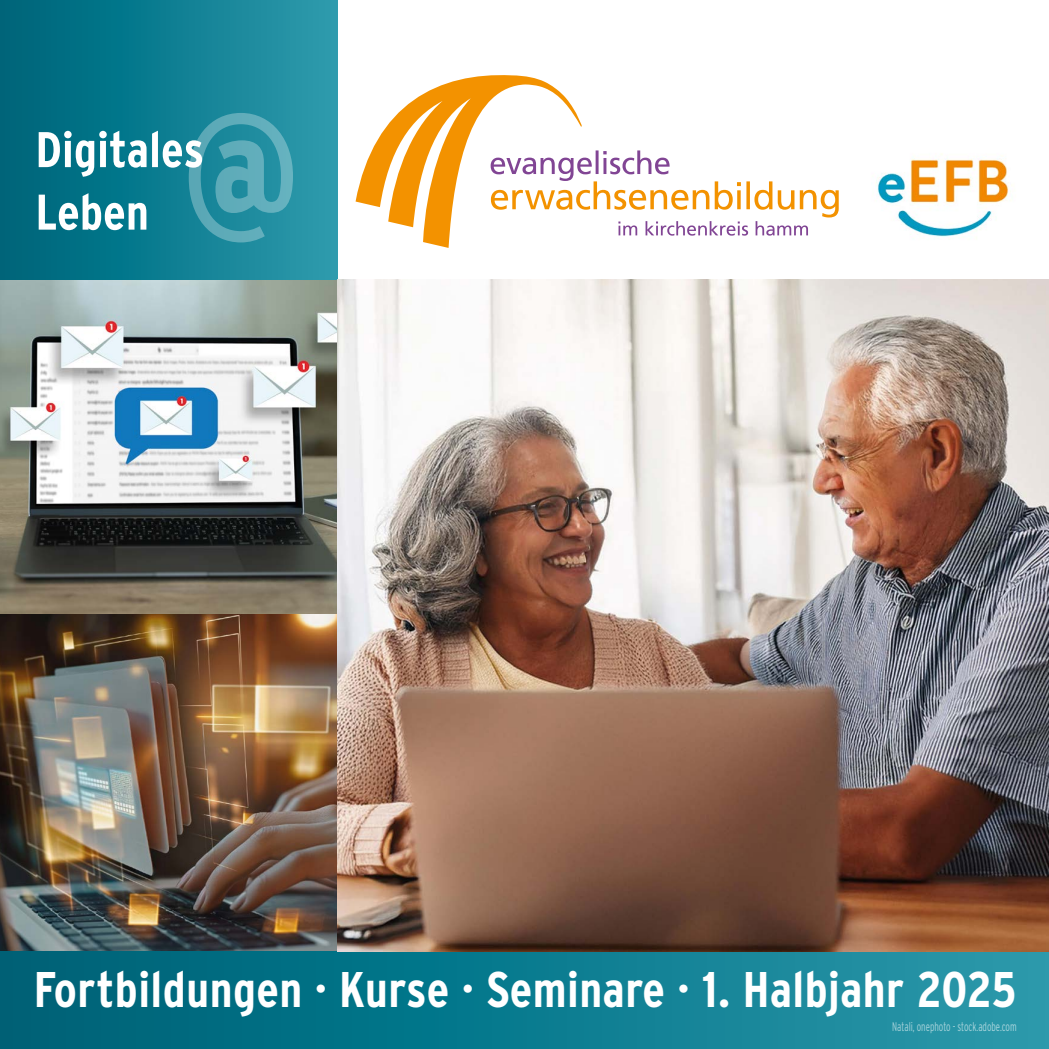
<style>
.page{position:relative;width:1049px;height:1049px;background:#fff}
.page>*{position:absolute;margin:0;border:0;box-sizing:border-box;transform-origin:0 0}
.t1{font:900 179.5px "Interstate Condensed";color:#fff}
.t2{font:700 50px/62.5px "Interstate Condensed";letter-spacing:.01em;color:#fff}
.t3{font:300 12.5px "Interstate Condensed";color:#fff;scale:.8 1}
</style>
<div class="page">
<img style="left:0;top:279px;width:1049px;height:672px">
<div style="left:0;top:0;width:338px;height:279px;background:linear-gradient(to right,#006378,#2b9aad)"></div>
<div style="left:0;top:951px;width:1049px;height:98px;background:linear-gradient(to right,#005f75,#2898ab)"></div>
<svg style="left:356px;top:75px;width:483px;height:173px"></svg>
<img style="left:877px;top:153px;width:134px;height:84px">
<h1 class="t1" style="left:182px;top:78px;width:120px">@</h1>
<p class="t2" style="left:35px;top:118px;width:170px">Digitales<br>Leben</p>
<p class="t2" style="left:34px;top:958px;width:984px">Fortbildungen · Kurse · Seminare · 1. Halbjahr 2025</p>
<p class="t3" style="left:892px;top:1020px;width:157px">Natali, onephoto - stock.adobe.com</p>
</div>
